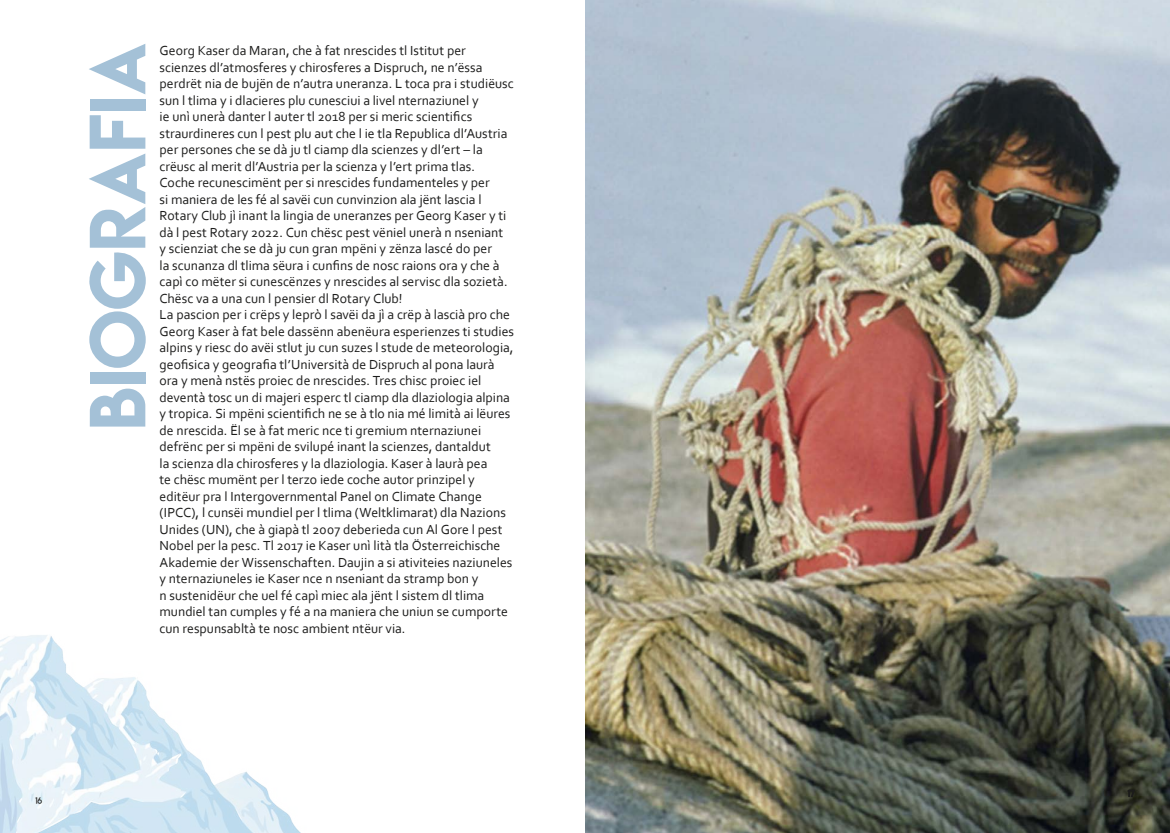
<style>
.page{position:relative;width:1170px;height:833px;background:#fff}
.page>*{position:absolute;margin:0;border:0;box-sizing:border-box;transform-origin:0 0}
.t1{font:70.5px "Lemon Milk";color:#a4c1d7}
.t2{font:13.75px/16.5px "Corbel";color:#1c1c1b}
.t3{font:8.75px "Lemon Milklight";color:#1c1c1b}
</style>
<div class="page">
<img style="left:585px;top:0;width:584px;height:833px">
<img style="left:0;top:635px;width:301px;height:198px">
<svg style="left:1127px;top:789px;width:7px;height:8px"></svg>
<h1 class="t1" style="left:67px;top:430px;width:389px;rotate:-90deg">BIOGRAFIA</h1>
<p class="t2" style="left:159px;top:42px;width:356px">Georg Kaser da Maran, che à fat nrescides tl Istitut per scienzes dl’atmosferes y chirosferes a Dispruch, ne n’ëssa perdrët nia de bujën de n’autra uneranza. L toca pra i studiëusc sun l tlima y i dlacieres plu cunesciui a livel nternaziunel y<br>ie unì unerà danter l auter tl 2018 per si meric scientifics straurdineres cun l pest plu aut che l ie tla Republica dl’Austria per persones che se dà ju tl ciamp dla scienzes y dl’ert – la crëusc al merit dl’Austria per la scienza y l’ert prima tlas.<br>Coche recunescimënt per si nrescides fundamenteles y per<br>si maniera de les fé al savëi cun cunvinzion ala jënt lascia l Rotary Club jì inant la lingia de uneranzes per Georg Kaser y ti dà l pest Rotary 2022. Cun chësc pest vëniel unerà n nseniant<br>y scienziat che se dà ju cun gran mpëni y zënza lascé do per<br>la scunanza dl tlima sëura i cunfins de nosc raions ora y che à capì co mëter si cunescënzes y nrescides al servisc dla sozietà.<br>Chësc va a una cun l pensier dl Rotary Club!<br>La pascion per i crëps y leprò l savëi da jì a crëp à lascià pro che Georg Kaser à fat bele dassënn abenëura esperienzes ti studies alpins y riesc do avëi stlut ju cun suzes l stude de meteorologia, geofisica y geografia tl’Università de Dispruch al pona laurà ora y menà nstës proiec de nrescides. Tres chisc proiec iel deventà tosc un di majeri esperc tl ciamp dla dlaziologia alpina y tropica. Si mpëni scientifich ne se à tlo nia mé limità ai lëures de nrescida. Ël se à fat meric nce ti gremium nternaziunei defrënc per si mpëni de svilupé inant la scienzes, dantaldut<br>la scienza dla chirosferes y la dlaziologia. Kaser à laurà pea<br>te chësc mumënt per l terzo iede coche autor prinzipel y editëur pra l Intergovernmental Panel on Climate Change (IPCC), l cunsëi mundiel per l tlima (Weltklimarat) dla Nazions Unides (UN), che à giapà tl 2007 deberieda cun Al Gore l pest Nobel per la pesc. Tl 2017 ie Kaser unì lità tla Österreichische Akademie der Wissenschaften. Daujin a si ativiteies naziuneles y nternaziuneles ie Kaser nce n nseniant da stramp bon y<br>n sustenidëur che uel fé capì miec ala jënt l sistem dl tlima mundiel tan cumples y fé a na maniera che uniun se cumporte cun respunsabltà te nosc ambient ntëur via.</p>
<p class="t3" style="left:35px;top:795px;width:8px">16</p>
</div>
